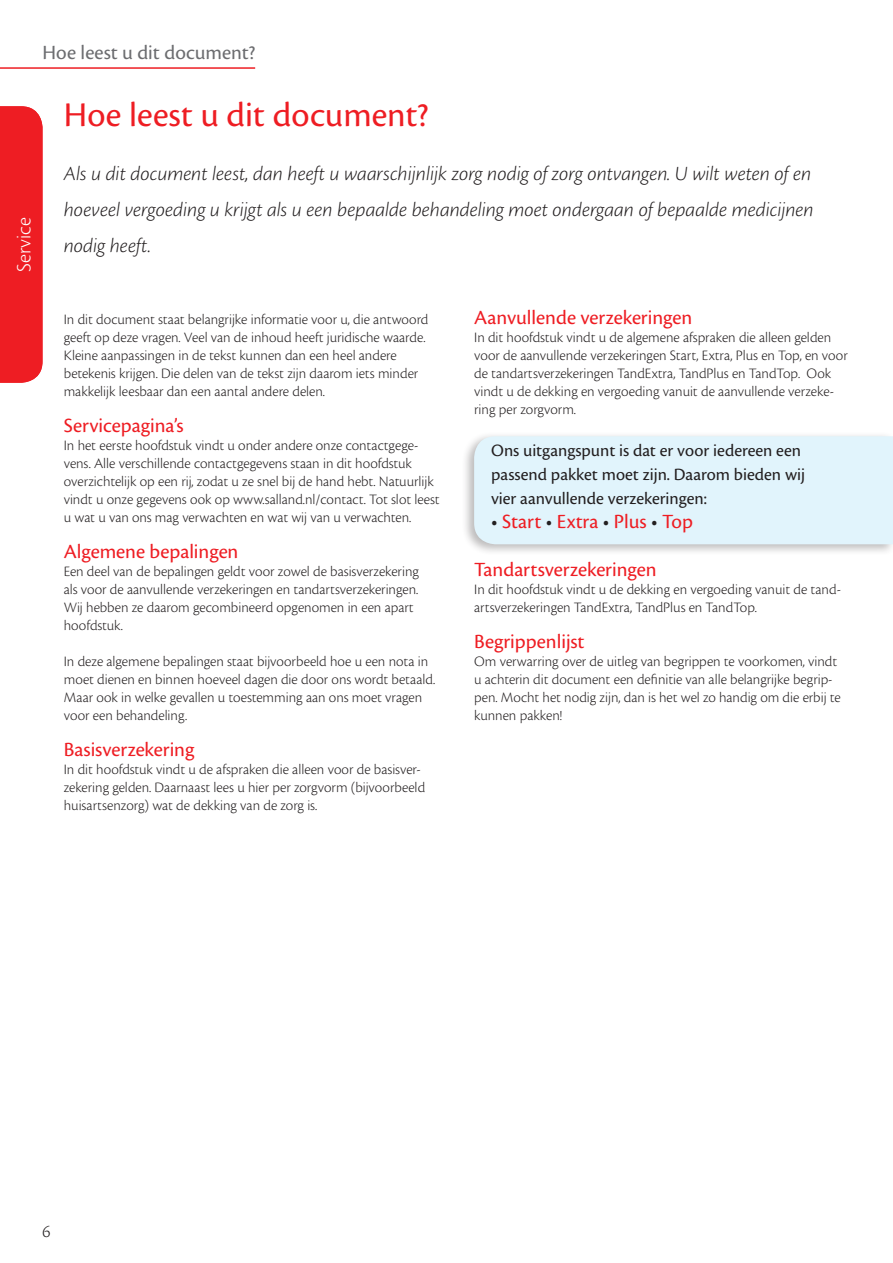
<style>
.page{position:relative;width:893px;height:1263px;background:#fff}
.page>*{position:absolute;margin:0;border:0;box-sizing:border-box;transform-origin:0 0}
.t1{font:36px "Cronos Pro";color:#ee1d23}
.t2{font:italic 300 21px/36px "Cronos Pro";letter-spacing:-.005em;color:#231f20}
.t3{font:21px "Cronos Pro";color:#ee1d23}
.t4{font:21px "Cronos Pro";color:#6c6d70}
.t5{font:300 21px "Cronos Pro";color:#fff}
.t6{font:18px/24px "Cronos Pro";color:#231f20}
.t7{font:300 18px "Cronos Pro";color:#231f20}
.t8{font:300 15px/18px "Cronos Pro";color:#231f20}
.s1{color:#231f20}
</style>
<div class="page">
<hr style="left:0;top:68px;width:255px;height:1px;background:#ee1d23">
<div style="left:0;top:106px;width:43px;height:277px;background:#ee1d23"></div>
<div style="left:461px;top:431px;width:432px;height:125px;background:#231f20;opacity:.3"></div>
<div style="left:474px;top:436px;width:419px;height:108px;background:#e1f4fc"></div>
<h2 class="t4" style="left:43px;top:40px;width:214px">Hoe leest u dit document?</h2>
<h2 class="t5" style="left:12px;top:272px;width:56px;rotate:-90deg">Service</h2>
<h1 class="t1" style="left:64px;top:94px;width:366px">Hoe leest u dit document?</h1>
<h2 class="t2" style="left:64px;top:156px;width:751px">Als u dit document leest, dan heeft u waarschijnlijk zorg nodig of zorg ontvangen. U wilt weten of en hoeveel vergoeding u krijgt als u een bepaalde behandeling moet ondergaan of bepaalde medicijnen nodig heeft.</h2>
<p class="t8" style="left:64px;top:310px;width:366px">In dit document staat belangrijke informatie voor u, die antwoord geeft op deze vragen. Veel van de inhoud heeft juridische waarde.<br>Kleine aanpassingen in de tekst kunnen dan een heel andere betekenis krijgen. Die delen van de tekst zijn daarom iets minder makkelijk leesbaar dan een aantal andere delen.</p>
<h2 class="t3" style="left:64px;top:413px;width:121px">Servicepagina’s</h2>
<p class="t8" style="left:64px;top:436px;width:377px">In het eerste hoofdstuk vindt u onder andere onze contactgege&shy;vens. Alle verschillende contactgegevens staan in dit hoofdstuk overzichtelijk op een rij, zodat u ze snel bij de hand hebt. Natuurlijk vindt u onze gegevens ook op www.salland.nl/contact. Tot slot leest u wat u van ons mag verwachten en wat wij van u verwachten.</p>
<h2 class="t3" style="left:64px;top:539px;width:176px">Algemene bepalingen</h2>
<p class="t8" style="left:64px;top:562px;width:357px">Een deel van de bepalingen geldt voor zowel de basisverzekering als voor de aanvullende verzekeringen en tandartsverzekeringen.<br>Wij hebben ze daarom gecombineerd opgenomen in een apart hoofdstuk.</p>
<p class="t8" style="left:64px;top:652px;width:373px">In deze algemene bepalingen staat bijvoorbeeld hoe u een nota in moet dienen en binnen hoeveel dagen die door ons wordt betaald.<br>Maar ook in welke gevallen u toestemming aan ons moet vragen voor een behandeling.</p>
<h2 class="t3" style="left:64px;top:737px;width:132px">Basisverzekering</h2>
<p class="t8" style="left:64px;top:760px;width:363px">In dit hoofdstuk vindt u de afspraken die alleen voor de basisver&shy;zekering gelden. Daarnaast lees u hier per zorgvorm (bijvoorbeeld huisartsenzorg) wat de dekking van de zorg is.</p>
<h2 class="t3" style="left:474px;top:305px;width:220px">Aanvullende verzekeringen</h2>
<p class="t8" style="left:474px;top:328px;width:375px">In dit hoofdstuk vindt u de algemene afspraken die alleen gelden voor de aanvullende verzekeringen Start, Extra, Plus en Top, en voor de tandartsverzekeringen TandExtra, TandPlus en TandTop. Ook vindt u de dekking en vergoeding vanuit de aanvullende verzeke&shy;ring per zorgvorm.</p>
<p class="t6" style="left:491px;top:438px;width:315px">Ons uitgangspunt is dat er voor iedereen een passend pakket moet zijn. Daarom bieden wij vier aanvullende verzekeringen:</p>
<h2 class="t3" style="left:491px;top:509px;width:203px"><span class="s1">•</span> Start <span class="s1">•</span> Extra <span class="s1">•</span> Plus <span class="s1">•</span> Top</h2>
<h2 class="t3" style="left:474px;top:557px;width:184px">Tandartsverzekeringen</h2>
<p class="t8" style="left:474px;top:580px;width:368px">In dit hoofdstuk vindt u de dekking en vergoeding vanuit de tand&shy;artsverzekeringen TandExtra, TandPlus en TandTop.</p>
<h2 class="t3" style="left:474px;top:629px;width:112px">Begrippenlijst</h2>
<p class="t8" style="left:474px;top:652px;width:368px">Om verwarring over de uitleg van begrippen te voorkomen, vindt u achterin dit document een definitie van alle belangrijke begrip&shy;pen. Mocht het nodig zijn, dan is het wel zo handig om die erbij te kunnen pakken!</p>
<p class="t7" style="left:43px;top:1221px;width:9px">6</p>
</div>
